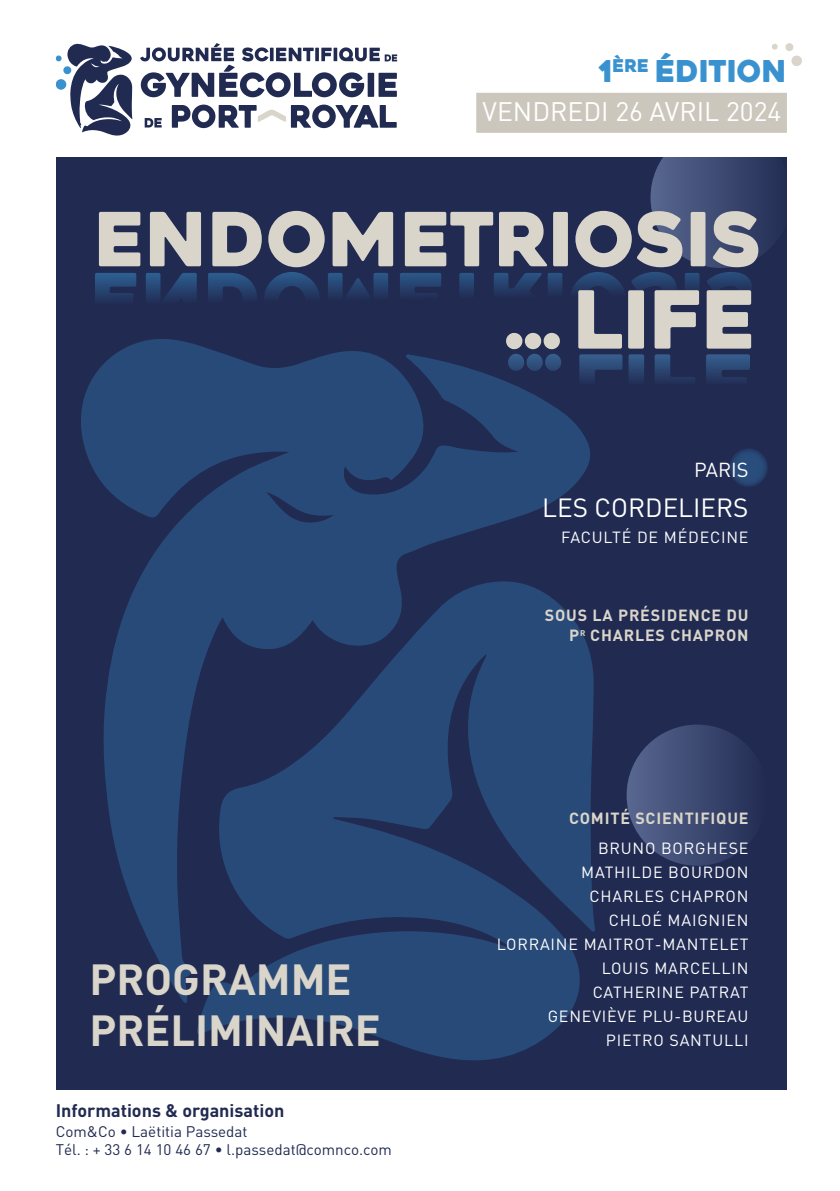
<style>
.page{position:relative;width:840px;height:1191px;background:#fff}
.page>*{position:absolute;margin:0;border:0;box-sizing:border-box;transform-origin:0 0}
.t1{font:79.8px "Heavitas";color:#d9d5ca}
.t2{font:74.4px "Heavitas";color:#d9d5ca}
.t3{font:700 43px "DIN";color:#d9d5ca}
.t4{font:30px "Heavitas";color:#3992cf}
.t5{font:26.4px "DIN";color:#fff}
.t6{font:26px "DIN";color:#fff}
.t7{font:20px "DIN";color:#fff}
.t8{font:700 18px "DIN";color:#212b52}
.t9{font:16px "DIN";letter-spacing:.05em;color:#fff}
.t10{font:700 16px "DIN";letter-spacing:.05em;color:#d9d5ca}
.t11{font:15.2px/18px "DIN";color:#212b52}
</style>
<div class="page">
<div style="left:55px;top:158px;width:731px;height:931px;background:#212b52"></div>
<svg style="left:81px;top:339px;width:514px;height:722px;fill:#284a78"></svg>
<svg style="left:728px;top:448px;width:39px;height:39px"></svg>
<svg style="left:650px;top:127px;width:141px;height:141px"></svg>
<svg style="left:140px;top:43px;width:257px;height:54px"></svg>
<svg style="left:145px;top:118px;width:17px;height:9px"></svg>
<svg style="left:172px;top:105px;width:224px;height:23px"></svg>
<svg style="left:56px;top:43px;width:76px;height:93px"></svg>
<div style="left:626px;top:724px;width:141px;height:141px;background:linear-gradient(to right,#57668f,#222c53);border-radius:50%"></div>
<svg style="left:95px;top:272px;width:656px;height:28px"></svg>
<svg style="left:507px;top:354px;width:242px;height:61px"></svg>
<svg style="left:785px;top:43px;width:17px;height:23px"></svg>
<svg style="left:772px;top:43px;width:5px;height:7px"></svg>
<div style="left:476px;top:93px;width:310px;height:40px;background:#ccc7bd"></div>
<p class="t4" style="left:599px;top:52px;width:189px">1<sup>ÈRE</sup> ÉDITION</p>
<p class="t5" style="left:482px;top:95px;width:300px">VENDREDI 26 AVRIL 2024</p>
<p class="t2" style="left:95px;top:194px;width:668px">ENDOMETRIOSIS</p>
<p class="t1" style="left:503px;top:271px;width:254px">… LIFE</p>
<p class="t7" style="left:693px;top:457px;width:56px">PARIS</p>
<p class="t6" style="left:542px;top:491px;width:208px">LES CORDELIERS</p>
<p class="t9" style="left:561px;top:527px;width:189px">FACULTÉ DE MÉDECINE</p>
<p class="t3" style="left:89px;top:950px;width:264px">PROGRAMME</p>
<p class="t3" style="left:89px;top:1002px;width:293px">PRÉLIMINAIRE</p>
<p class="t8" style="left:56px;top:1099px;width:230px">Informations &amp; organisation</p>
<p class="t11" style="left:56px;top:1122px;width:337px">Com&amp;Co • Laëtitia Passedat<br>Tél. : + 33 6 14 10 46 67 • l.passedat@comnco.com</p>
<p class="t10" style="left:544px;top:605px;width:205px">SOUS LA PRÉSIDENCE DU</p>
<p class="t10" style="left:569px;top:625px;width:181px">P<sup>R</sup> CHARLES CHAPRON</p>
<p class="t10" style="left:568px;top:808px;width:181px">COMITÉ SCIENTIFIQUE</p>
<p class="t9" style="left:597px;top:838px;width:152px">BRUNO BORGHESE</p>
<p class="t9" style="left:581px;top:862px;width:169px">MATHILDE BOURDON</p>
<p class="t9" style="left:589px;top:886px;width:160px">CHARLES CHAPRON</p>
<p class="t9" style="left:608px;top:910px;width:141px">CHLOÉ MAIGNIEN</p>
<p class="t9" style="left:496px;top:934px;width:253px">LORRAINE MAITROT-MANTELET</p>
<p class="t9" style="left:601px;top:958px;width:148px">LOUIS MARCELLIN</p>
<p class="t9" style="left:592px;top:982px;width:157px">CATHERINE PATRAT</p>
<p class="t9" style="left:547px;top:1006px;width:202px">GENEVIÈVE PLU-BUREAU</p>
<p class="t9" style="left:605px;top:1030px;width:144px">PIETRO SANTULLI</p>
</div>
